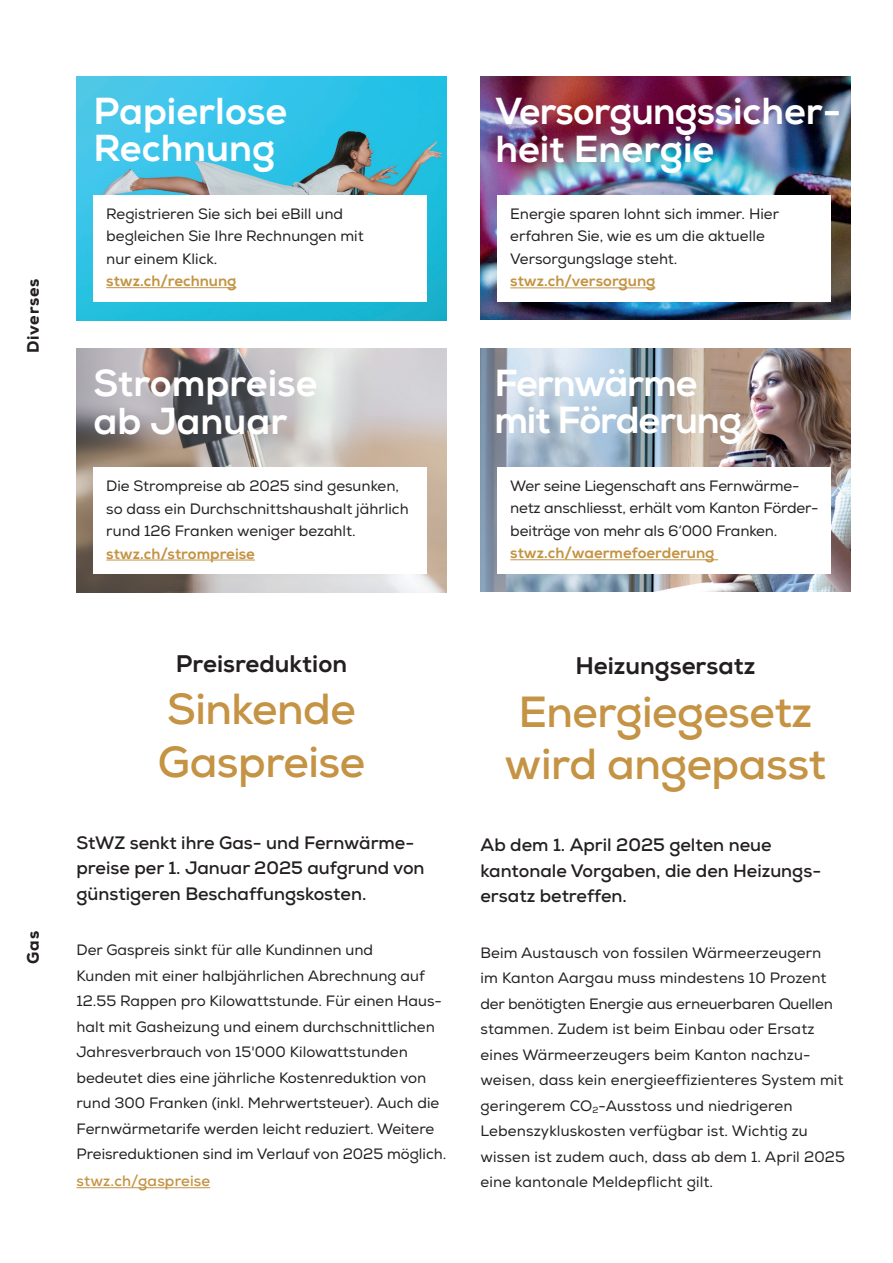
<style>
.page{position:relative;width:893px;height:1263px;background:#fff}
.page>*{position:absolute;margin:0;border:0;box-sizing:border-box;transform-origin:0 0}
.t1{font:700 43.5px/52.5px "Nexa";letter-spacing:-.01em;color:#c49344}
.t2{font:800 37.5px/37.5px "Nexa";color:#fff}
.t3{font:800 37.5px/37.5px "Nexa";letter-spacing:-.03em;color:#fff}
.t4{font:800 24px "Nexa";color:#231f20}
.t5{font:700 18px/25.5px "Nexa";color:#231f20}
.t6{font:800 16.5px "Nexa";letter-spacing:.05em;color:#231f20}
.t7{font:15px/25.5px "Nexa";color:#231f20}
.t8{font:800 15px "Nexa";color:#c49344}
.t9{font:700 15px "Nexa";letter-spacing:.01em;color:#c49344}
</style>
<div class="page">
<img style="left:77px;top:349px;width:369px;height:243px">
<img style="left:77px;top:77px;width:369px;height:243px">
<img style="left:480px;top:77px;width:370px;height:243px">
<hr style="left:77px;top:1187px;width:133px;height:1px;background:#c49344">
<div style="left:94px;top:195px;width:333px;height:107px;background:#fff"></div>
<hr style="left:106px;top:287px;width:131px;height:1px;background:#c49344">
<div style="left:497px;top:196px;width:334px;height:106px;background:#fff"></div>
<hr style="left:510px;top:287px;width:145px;height:1px;background:#c49344">
<div style="left:94px;top:468px;width:333px;height:106px;background:#fff"></div>
<hr style="left:106px;top:560px;width:149px;height:1px;background:#c49344">
<img style="left:480px;top:349px;width:370px;height:243px">
<div style="left:497px;top:467px;width:334px;height:107px;background:#fff"></div>
<hr style="left:510px;top:559px;width:208px;height:1px;background:#c49344">
<p class="t6" style="left:23px;top:353px;width:76px;rotate:-90deg">Diverses</p>
<p class="t6" style="left:23px;top:963px;width:34px;rotate:-90deg">Gas</p>
<h2 class="t2" style="left:94px;top:93px;width:195px">Papierlose<br>Rechnung</h2>
<p class="t7" style="left:106px;top:202px;width:259px;line-height:22.5px">Registrieren Sie sich bei eBill und begleichen Sie Ihre Rechnungen mit nur einem Klick.</p>
<p class="t8" style="left:106px;top:272px;width:132px">stwz.ch/rechnung</p>
<h2 class="t2" style="left:94px;top:365px;width:226px">Strompreise ab Januar</h2>
<p class="t7" style="left:106px;top:475px;width:304px;line-height:22.5px">Die Strompreise ab 2025 sind gesunken, so dass ein Durchschnittshaushalt jährlich rund 126 Franken weniger bezahlt.</p>
<p class="t8" style="left:106px;top:544px;width:150px">stwz.ch/strompreise</p>
<h2 class="t2" style="left:495px;top:93px;width:348px">Versorgungssicher&shy;heit Energie</h2>
<p class="t7" style="left:510px;top:203px;width:270px;line-height:22.5px">Energie sparen lohnt sich immer. Hier erfahren Sie, wie es um die aktuelle<br>Versorgungslage steht.</p>
<p class="t8" style="left:510px;top:272px;width:147px">stwz.ch/versorgung</p>
<h2 class="t3" style="left:494px;top:364px;width:249px">Fernwärme mit Förderung</h2>
<p class="t7" style="left:510px;top:475px;width:310px;line-height:22.5px">Wer seine Liegenschaft ans Fernwärme&shy;netz anschliesst, erhält vom Kanton Förder&shy;beiträge von mehr als 6‘000 Franken.</p>
<p class="t8" style="left:510px;top:544px;width:206px">stwz.ch/waermefoerderung</p>
<h3 class="t4" style="left:176px;top:649px;width:173px">Preisreduktion</h3>
<h1 class="t1" style="left:158px;top:683px;width:209px">Sinkende<br>Gaspreise</h1>
<p class="t5" style="left:77px;top:830px;width:350px">StWZ senkt ihre Gas- und Fernwärme&shy;preise per 1. Januar 2025 aufgrund von günstigeren Beschaffungskosten.</p>
<p class="t7" style="left:77px;top:937px;width:371px">Der Gaspreis sinkt für alle Kundinnen und<br>Kunden mit einer halbjährlichen Abrechnung auf 12.55 Rappen pro Kilowattstunde. Für einen Haus&shy;halt mit Gasheizung und einem durchschnittlichen Jahresverbrauch von 15'000 Kilowattstunden bedeutet dies eine jährliche Kostenreduktion von rund 300 Franken (inkl. Mehrwertsteuer). Auch die Fernwärmetarife werden leicht reduziert. Weitere Preisreduktionen sind im Verlauf von 2025 möglich.</p>
<p class="t9" style="left:77px;top:1171px;width:135px">stwz.ch/gaspreise</p>
<h3 class="t4" style="left:576px;top:651px;width:181px">Heizungsersatz</h3>
<h1 class="t1" style="left:505px;top:685px;width:323px;text-align:center">Energiegesetz wird angepasst</h1>
<p class="t5" style="left:480px;top:832px;width:342px">Ab dem 1. April 2025 gelten neue kantonale Vorgaben, die den Heizungs&shy;ersatz betreffen.</p>
<p class="t7" style="left:480px;top:940px;width:366px">Beim Austausch von fossilen Wärmeerzeugern<br>im Kanton Aargau muss mindestens 10 Prozent der benötigten Energie aus erneuerbaren Quellen stammen. Zudem ist beim Einbau oder Ersatz eines Wärmeerzeugers beim Kanton nachzu&shy;weisen, dass kein energieeffizienteres System mit geringerem CO<sub>2</sub>-Ausstoss und niedrigeren Lebenszykluskosten verfügbar ist. Wichtig zu wissen ist zudem auch, dass ab dem 1. April 2025 eine kantonale Meldepflicht gilt.</p>
</div>
